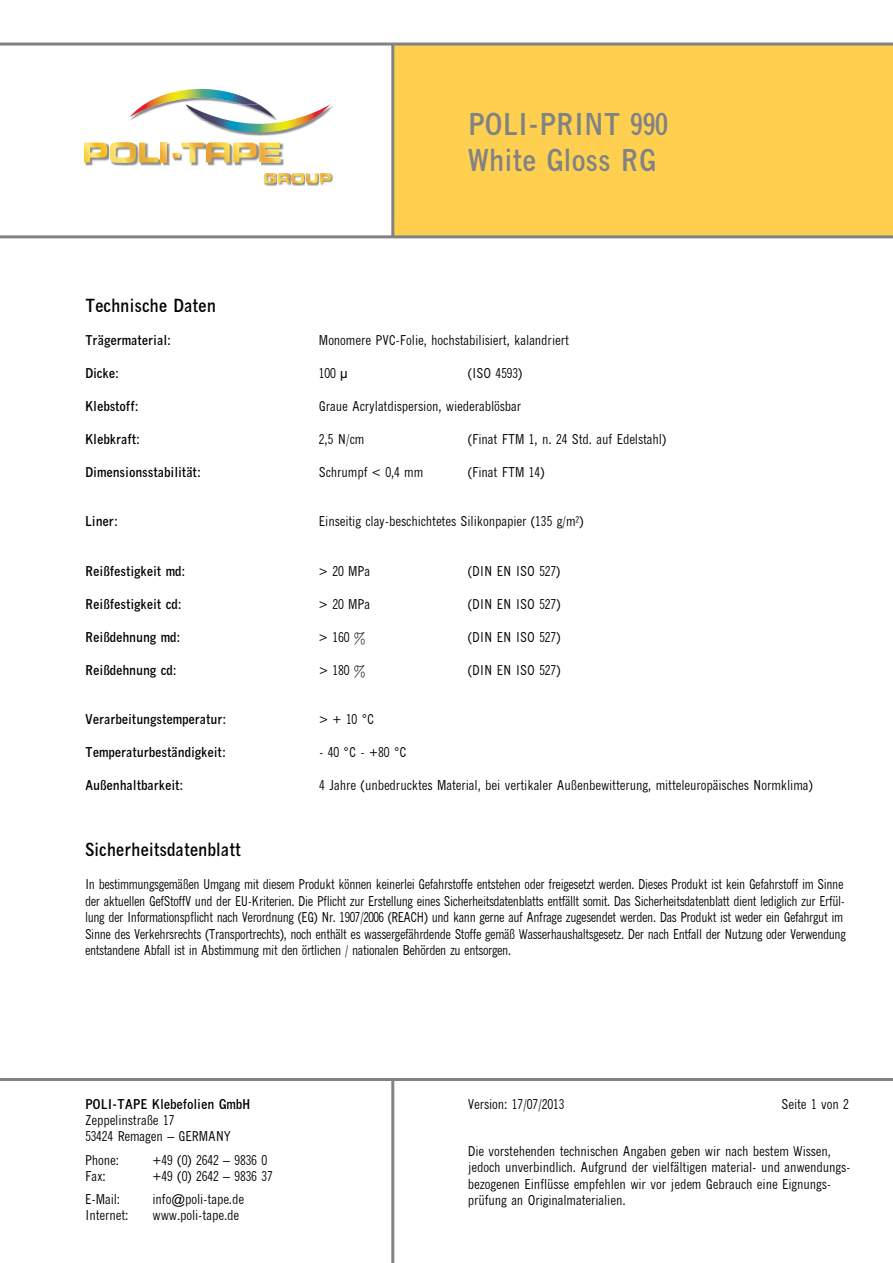
<style>
.page{position:relative;width:893px;height:1263px;background:#fff}
.page>*{position:absolute;margin:0;border:0;box-sizing:border-box;transform-origin:0 0}
.t1{font:700 condensed 30px/36px "M News Gothic";color:#808285}
.t2{font:700 condensed 18px "M News Gothic";color:#000}
.t3{font:condensed 13.5px/16.5px "M News Gothic";color:#000}
.t4{font:condensed 13.5px/16.5px "M News Gothic";letter-spacing:-.02em;color:#000;scale:.95 1}
.t5{font:700 condensed 13.5px "M News Gothic";color:#000}
</style>
<div class="page">
<div style="left:393px;top:44px;width:500px;height:193px;background:#ffd04f"></div>
<hr style="left:0;top:235px;width:893px;height:3px;background:#808285">
<hr style="left:0;top:43px;width:893px;height:3px;background:#808285">
<hr style="left:391px;top:44px;width:3px;height:193px;background:#808285">
<hr style="left:0;top:1078px;width:893px;height:3px;background:#808285">
<hr style="left:391px;top:1079px;width:3px;height:184px;background:#808285">
<svg style="left:264px;top:173px;width:69px;height:13px"></svg>
<img style="left:162px;top:143px;width:8px;height:23px">
<svg style="left:84px;top:142px;width:78px;height:24px"></svg>
<svg style="left:161px;top:143px;width:6px;height:19px"></svg>
<img style="left:280px;top:143px;width:4px;height:23px">
<svg style="left:173px;top:142px;width:107px;height:24px"></svg>
<img style="left:234px;top:105px;width:100px;height:31px">
<svg style="left:129px;top:89px;width:202px;height:44px"></svg>
<h1 class="t1" style="left:468px;top:106px;width:202px">POLI-PRINT 990<br>White Gloss RG</h1>
<h2 class="t2" style="left:85px;top:295px;width:132px">Technische Daten</h2>
<p class="t5" style="left:85px;top:332px;width:87px">Trägermaterial:</p>
<p class="t3" style="left:319px;top:332px;width:251px">Monomere PVC-Folie, hochstabilisiert, kalandriert</p>
<p class="t5" style="left:85px;top:365px;width:36px">Dicke:</p>
<p class="t3" style="left:319px;top:365px;width:30px">100 µ</p>
<p class="t3" style="left:468px;top:365px;width:56px">(ISO 4593)</p>
<p class="t5" style="left:85px;top:398px;width:55px">Klebstoff:</p>
<p class="t3" style="left:319px;top:398px;width:204px">Graue Acrylatdispersion, wiederablösbar</p>
<p class="t5" style="left:85px;top:431px;width:56px">Klebkraft:</p>
<p class="t3" style="left:319px;top:431px;width:47px">2,5 N/cm</p>
<p class="t3" style="left:468px;top:431px;width:200px">(Finat FTM 1, n. 24 Std. auf Edelstahl)</p>
<p class="t5" style="left:85px;top:464px;width:117px">Dimensionsstabilität:</p>
<p class="t3" style="left:319px;top:464px;width:106px">Schrumpf &lt; 0,4 mm</p>
<p class="t3" style="left:468px;top:464px;width:78px">(Finat FTM 14)</p>
<p class="t5" style="left:85px;top:513px;width:34px">Liner:</p>
<p class="t3" style="left:319px;top:513px;width:266px">Einseitig clay-beschichtetes Silikonpapier (135 g/m²)</p>
<p class="t5" style="left:85px;top:563px;width:102px">Reißfestigkeit md:</p>
<p class="t3" style="left:319px;top:563px;width:53px">&gt; 20 MPa</p>
<p class="t3" style="left:468px;top:563px;width:94px">(DIN EN ISO 527)</p>
<p class="t5" style="left:85px;top:596px;width:98px">Reißfestigkeit cd:</p>
<p class="t3" style="left:319px;top:596px;width:53px">&gt; 20 MPa</p>
<p class="t3" style="left:468px;top:596px;width:94px">(DIN EN ISO 527)</p>
<p class="t5" style="left:85px;top:629px;width:97px">Reißdehnung md:</p>
<p class="t3" style="left:319px;top:629px;width:48px">&gt; 160 %</p>
<p class="t3" style="left:468px;top:629px;width:94px">(DIN EN ISO 527)</p>
<p class="t5" style="left:85px;top:662px;width:93px">Reißdehnung cd:</p>
<p class="t3" style="left:319px;top:662px;width:48px">&gt; 180 %</p>
<p class="t3" style="left:468px;top:662px;width:94px">(DIN EN ISO 527)</p>
<p class="t5" style="left:85px;top:711px;width:143px">Verarbeitungstemperatur:</p>
<p class="t3" style="left:319px;top:711px;width:57px">&gt; + 10 °C</p>
<p class="t5" style="left:85px;top:744px;width:142px">Temperaturbeständigkeit:</p>
<p class="t3" style="left:319px;top:744px;width:89px">- 40 °C - +80 °C</p>
<p class="t5" style="left:85px;top:777px;width:100px">Außenhaltbarkeit:</p>
<p class="t3" style="left:319px;top:777px;width:495px">4 Jahre (unbedrucktes Material, bei vertikaler Außenbewitterung, mitteleuropäisches Normklima)</p>
<h2 class="t2" style="left:85px;top:839px;width:158px">Sicherheitsdatenblatt</h2>
<p class="t4" style="left:85px;top:876px;width:802px">In bestimmungsgemäßen Umgang mit diesem Produkt können keinerlei Gefahrstoffe entstehen oder freigesetzt werden. Dieses Produkt ist kein Gefahrstoff im Sinne der aktuellen GefStoffV und der EU-Kriterien. Die Pflicht zur Erstellung eines Sicherheitsdatenblatts entfällt somit. Das Sicherheitsdatenblatt dient lediglich zur Erfül&shy;lung der Informationspflicht nach Verordnung (EG) Nr. 1907/2006 (REACH) und kann gerne auf Anfrage zugesendet werden. Das Produkt ist weder ein Gefahrgut im Sinne des Verkehrsrechts (Transportrechts), noch enthält es wassergefährdende Stoffe gemäß Wasserhaushaltsgesetz. Der nach Entfall der Nutzung oder Verwendung entstandene Abfall ist in Abstimmung mit den örtlichen / nationalen Behörden zu entsorgen.</p>
<p class="t5" style="left:85px;top:1096px;width:167px">POLI-TAPE Klebefolien GmbH</p>
<p class="t3" style="left:85px;top:1112px;width:147px">Zeppelinstraße 17<br>53424 Remagen – GERMANY</p>
<p class="t3" style="left:85px;top:1151px;width:35px">Phone:</p>
<p class="t3" style="left:153px;top:1151px;width:116px">+49 (0) 2642 – 9836 0</p>
<p class="t3" style="left:85px;top:1168px;width:22px">Fax:</p>
<p class="t3" style="left:153px;top:1168px;width:122px">+49 (0) 2642 – 9836 37</p>
<p class="t3" style="left:85px;top:1191px;width:37px">E-Mail:</p>
<p class="t3" style="left:153px;top:1191px;width:93px">info@poli-tape.de</p>
<p class="t3" style="left:85px;top:1207px;width:45px">Internet:</p>
<p class="t3" style="left:153px;top:1207px;width:88px">www.poli-tape.de</p>
<p class="t3" style="left:468px;top:1096px;width:98px">Version: 17/07/2013</p>
<p class="t3" style="left:781px;top:1096px;width:69px">Seite 1 von 2</p>
<p class="t3" style="left:468px;top:1142px;width:384px">Die vorstehenden technischen Angaben geben wir nach bestem Wissen, jedoch unverbindlich. Aufgrund der vielfältigen material- und anwendungs&shy;bezogenen Einflüsse empfehlen wir vor jedem Gebrauch eine Eignungs&shy;prüfung an Originalmaterialien.</p>
</div>
